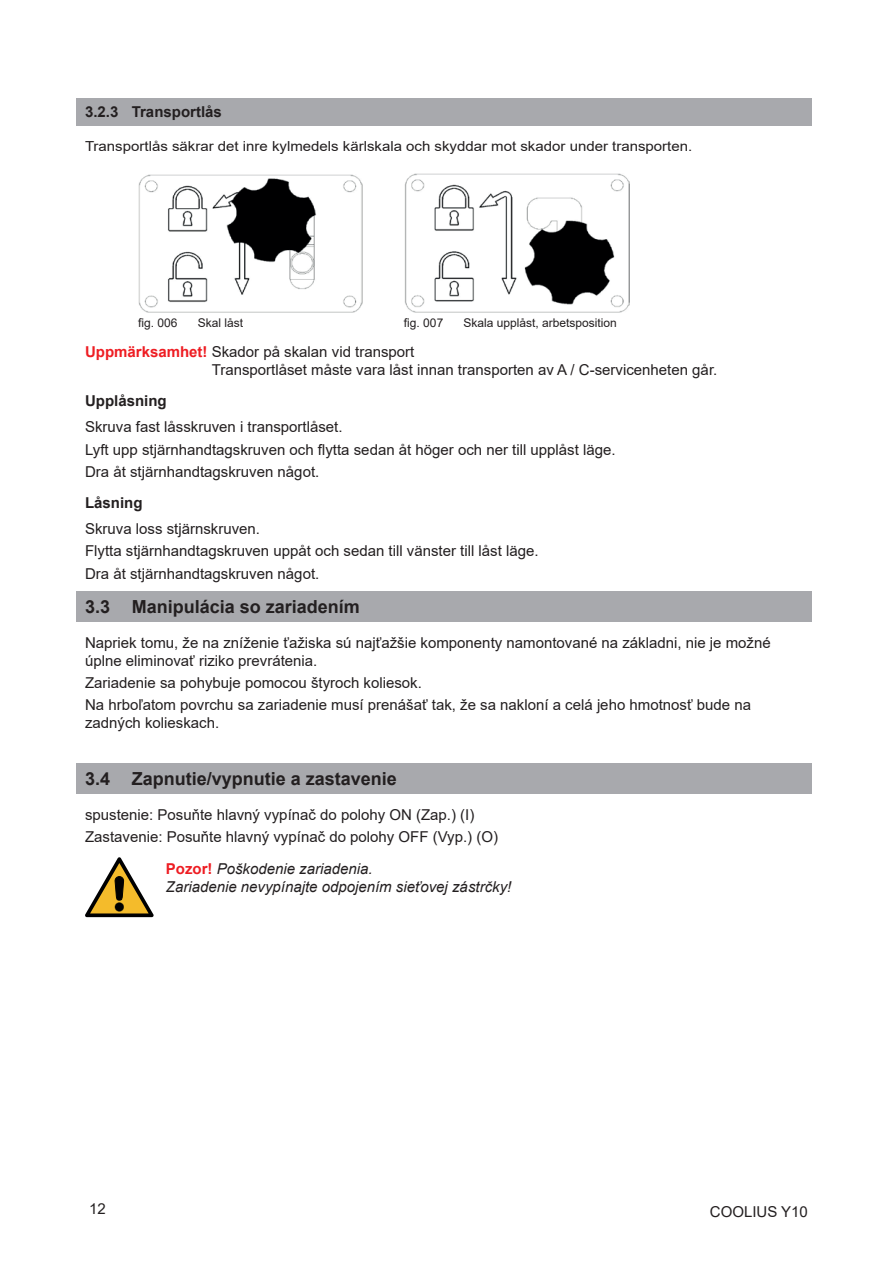
<style>
.page{position:relative;width:893px;height:1263px;background:#fff}
.page>*{position:absolute;margin:0;border:0;box-sizing:border-box;transform-origin:0 0}
.t1{font:700 18px "Arial";color:#231f20}
.t2{font:15px/22.2px "Arial";color:#231f20}
.t3{font:italic 15px/18px "Arial";color:#231f20}
.t4{font:700 15px "Arial";color:#231f20}
.t5{font:13.8px "Arial";color:#231f20;scale:1.09 1}
.t6{font:12px "Arial";color:#231f20}
.s1{font-weight:700;color:#ee1d23}
.s2{font-weight:700;font-style:normal;color:#ee1d23}
</style>
<div class="page">
<div style="left:77px;top:98px;width:735px;height:28px;background:#a8a9ad"></div>
<div style="left:77px;top:591px;width:735px;height:30px;background:#a8a9ad"></div>
<div style="left:77px;top:763px;width:735px;height:30px;background:#a8a9ad"></div>
<img style="left:138px;top:174px;width:225px;height:138px">
<img style="left:405px;top:174px;width:224px;height:138px">
<svg style="left:85px;top:857px;width:69px;height:60px"></svg>
<p class="t4" style="left:85px;top:101px;width:138px">3.2.3 Transportlås</p>
<p class="t5" style="left:85px;top:136px;width:559px">Transportlås säkrar det inre kylmedels kärlskala och skyddar mot skador under transporten.</p>
<p class="t6" style="left:138px;top:314px;width:41px">fig. 006</p>
<p class="t6" style="left:198px;top:314px;width:47px">Skal låst</p>
<p class="t6" style="left:404px;top:314px;width:41px">fig. 007</p>
<p class="t6" style="left:463px;top:314px;width:155px">Skala upplåst, arbetsposition</p>
<p class="t2" style="left:212px;top:343px;width:507px;line-height:18px;text-indent:-127px"><span class="s1">Uppmärksamhet!</span> Skador på skalan vid transport<br>Transportlåset måste vara låst innan transporten av A / C-servicenheten går.</p>
<p class="t4" style="left:85px;top:390px;width:83px">Upplåsning</p>
<p class="t2" style="left:85px;top:416px;width:532px">Skruva fast låsskruven i transportlåset.<br>Lyft upp stjärnhandtagskruven och flytta sedan åt höger och ner till upplåst läge.<br>Dra åt stjärnhandtagskruven något.</p>
<p class="t4" style="left:85px;top:492px;width:59px">Låsning</p>
<p class="t2" style="left:85px;top:518px;width:455px">Skruva loss stjärnskruven.<br>Flytta stjärnhandtagskruven uppåt och sedan till vänster till låst läge.<br>Dra åt stjärnhandtagskruven något.</p>
<p class="t1" style="left:85px;top:594px;width:276px">3.3 Manipulácia so zariadením</p>
<p class="t2" style="left:85px;top:634px;width:687px;line-height:18px">Napriek tomu, že na zníženie ťažiska sú najťažšie komponenty namontované na základni, nie je možné úplne eliminovať riziko prevrátenia.</p>
<p class="t2" style="left:85px;top:672px;width:667px">Zariadenie sa pohybuje pomocou štyroch koliesok.<br>Na hrboľatom povrchu sa zariadenie musí prenášať tak, že sa nakloní a celá jeho hmotnosť bude na</p>
<p class="t2" style="left:85px;top:712px;width:136px">zadných kolieskach.</p>
<p class="t1" style="left:85px;top:766px;width:313px">3.4 Zapnutie/vypnutie a zastavenie</p>
<p class="t2" style="left:85px;top:804px;width:414px">spustenie: Posuňte hlavný vypínač do polohy ON (Zap.) (I)<br>Zastavenie: Posuňte hlavný vypínač do polohy OFF (Vyp.) (O)</p>
<p class="t3" style="left:166px;top:860px;width:347px"><span class="s2">Pozor!</span> Poškodenie zariadenia.<br>Zariadenie nevypínajte odpojením sieťovej zástrčky!</p>
<p class="t2" style="left:89px;top:1198px;width:18px">12</p>
<p class="t2" style="left:710px;top:1200px;width:100px">COOLIUS Y10</p>
</div>
